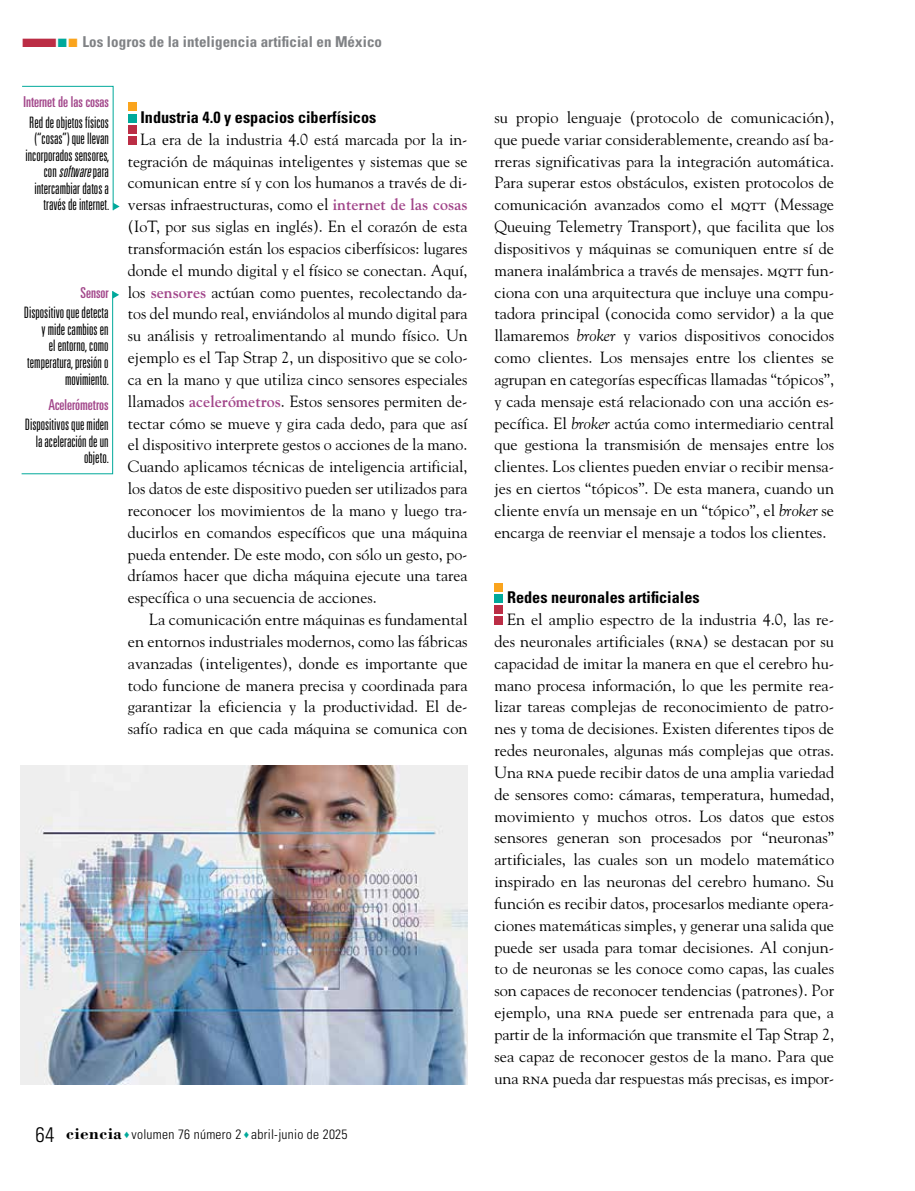
<style>
.page{position:relative;width:915px;height:1191px;background:#fff}
.page>*{position:absolute;margin:0;border:0;box-sizing:border-box;transform-origin:0 0}
.t1{font:16.2px/21.8px "Goudy Std";color:#000;text-align:justify}
.t2{font:700 condensed 16.2px "Univers LT Std";color:#000}
.t3{font:300 ultra-condensed 15.75px/16.5px "Univers LT Std";color:#000;text-align:right}
.t4{font:700 condensed 15px "Univers LT Std";letter-spacing:.005em;color:#808285}
.t5{font:ultra-condensed 15px "Univers LT Std";color:#a2468a}
.t6{font:300 condensed 13.5px "Univers LT Std";letter-spacing:.02em;color:#000}
.s1{color:#bb2d45}
.s2{color:#00a99b}
.s3{color:#faa41d}
.s4{font-style:italic}
.s5{font-weight:700;color:#a2468a}
.s6{font-size:21px}
.s7{font-family:"Bodoni Std";font-weight:700;font-stretch:normal;font-size:17.25px}
</style>
<div class="page">
<svg style="left:21px;top:291px;width:98px;height:183px"></svg>
<div style="left:128px;top:136px;width:8px;height:9px;background:#bb2d45"></div>
<div style="left:128px;top:125px;width:8px;height:8px;background:#bb2d45"></div>
<div style="left:128px;top:114px;width:8px;height:8px;background:#00a99b"></div>
<div style="left:128px;top:103px;width:8px;height:8px;background:#faa41d"></div>
<div style="left:494px;top:617px;width:8px;height:8px;background:#bb2d45"></div>
<div style="left:494px;top:605px;width:8px;height:9px;background:#bb2d45"></div>
<div style="left:494px;top:594px;width:8px;height:8px;background:#00a99b"></div>
<div style="left:494px;top:583px;width:8px;height:8px;background:#faa41d"></div>
<svg style="left:22px;top:86px;width:98px;height:125px"></svg>
<img style="left:21px;top:765px;width:446px;height:319px">
<p class="t4" style="left:21px;top:32px;width:362px"><span class="s1">■</span><span class="s2">■</span><span class="s3">■</span> Los logros de la inteligencia artificial en México</p>
<p class="t5" style="left:24px;top:93px;width:87px">Internet de las cosas</p>
<p class="t3" style="left:26px;top:114px;width:85px">Red de objetos físicos (“cosas”) que llevan incorporados sensores, c o n <span class="s4">software</span>p a r a intercambiar datos a través de internet.</p>
<p class="t5" style="left:80px;top:284px;width:30px">Sensor</p>
<p class="t3" style="left:24px;top:304px;width:86px">Dispositivo que detecta y mide cambios en<br>el entorno, como temperatura, presión o movimiento.</p>
<p class="t5" style="left:48px;top:395px;width:62px">Acelerómetros</p>
<p class="t3" style="left:25px;top:416px;width:86px">Dispositivos que miden la aceleración de un objeto.</p>
<p class="t2" style="left:140px;top:107px;width:237px">Industria 4.0 y espacios ciberfísicos</p>
<p class="t1" style="left:128px;top:128px;width:341px;text-indent:13px">La era de la industria 4.0 está marcada por la in&shy;tegración de máquinas inteligentes y sistemas que se comunican entre sí y con los humanos a través de di&shy;versas infraestructuras, como el <span class="s5">internet de las cosas </span>(IoT, por sus siglas en inglés). En el corazón de esta transformación están los espacios ciberfísicos: lugares donde el mundo digital y el físico se conectan. Aquí, los <span class="s5">sensores</span> actúan como puentes, recolectando da&shy;tos del mundo real, enviándolos al mundo digital para su análisis y retroalimentando al mundo físico. Un ejemplo es el Tap Strap 2, un dispositivo que se colo&shy;ca en la mano y que utiliza cinco sensores especiales llamados <span class="s5">acelerómetros</span>. Estos sensores permiten de&shy;tectar cómo se mueve y gira cada dedo, para que así el dispositivo interprete gestos o acciones de la mano.<br>Cuando aplicamos técnicas de inteligencia artificial, los datos de este dispositivo pueden ser utilizados para reconocer los movimientos de la mano y luego tra&shy;ducirlos en comandos específicos que una máquina pueda entender. De este modo, con sólo un gesto, po&shy;dríamos hacer que dicha máquina ejecute una tarea específica o una secuencia de acciones.</p>
<p class="t1" style="left:128px;top:608px;width:341px;text-indent:21px">La comunicación entre máquinas es fundamental en entornos industriales modernos, como las fábricas avanzadas (inteligentes), donde es importante que todo funcione de manera precisa y coordinada para garantizar la eficiencia y la productividad. El de&shy;safío radica en que cada máquina se comunica con</p>
<p class="t6" style="left:36px;top:1126px;width:313px"><span class="s6">64</span> <span class="s7">ciencia</span> <span class="s2">♦</span> volumen 76 número 2 <span class="s2">♦</span> abril-junio de 2025</p>
<p class="t1" style="left:494px;top:106px;width:341px">su propio lenguaje (protocolo de comunicación), que puede variar considerablemente, creando así ba&shy;rreras significativas para la integración automática.<br>Para superar estos obstáculos, existen protocolos de comunicación avanzados como el mqtt (Message Queuing Telemetry Transport), que facilita que los dispositivos y máquinas se comuniquen entre sí de manera inalámbrica a través de mensajes. mqtt fun&shy;ciona con una arquitectura que incluye una compu&shy;tadora principal (conocida como servidor) a la que llamaremos <span class="s4">broker</span> y varios dispositivos conocidos como clientes. Los mensajes entre los clientes se agrupan en categorías específicas llamadas “tópicos”, y cada mensaje está relacionado con una acción es&shy;pecífica. El <span class="s4">broker</span> actúa como intermediario central que gestiona la transmisión de mensajes entre los clientes. Los clientes pueden enviar o recibir mensa&shy;jes en ciertos “tópicos”. De esta manera, cuando un cliente envía un mensaje en un “tópico”, el <span class="s4">broker</span> se encarga de reenviar el mensaje a todos los clientes.</p>
<p class="t2" style="left:507px;top:587px;width:194px">Redes neuronales artificiales</p>
<p class="t1" style="left:494px;top:608px;width:341px;text-indent:13px">En el amplio espectro de la industria 4.0, las re&shy;des neuronales artificiales (rna) se destacan por su capacidad de imitar la manera en que el cerebro hu&shy;mano procesa información, lo que les permite rea&shy;lizar tareas complejas de reconocimiento de patro&shy;nes y toma de decisiones. Existen diferentes tipos de redes neuronales, algunas más complejas que otras.<br>Una rna puede recibir datos de una amplia variedad de sensores como: cámaras, temperatura, humedad, movimiento y muchos otros. Los datos que estos sensores generan son procesados por “neuronas” artificiales, las cuales son un modelo matemático inspirado en las neuronas del cerebro humano. Su función es recibir datos, procesarlos mediante opera&shy;ciones matemáticas simples, y generar una salida que puede ser usada para tomar decisiones. Al conjun&shy;to de neuronas se les conoce como capas, las cuales son capaces de reconocer tendencias (patrones). Por ejemplo, una rna puede ser entrenada para que, a partir de la información que transmite el Tap Strap 2, sea capaz de reconocer gestos de la mano. Para que una rna pueda dar respuestas más precisas, es impor-</p>
</div>
